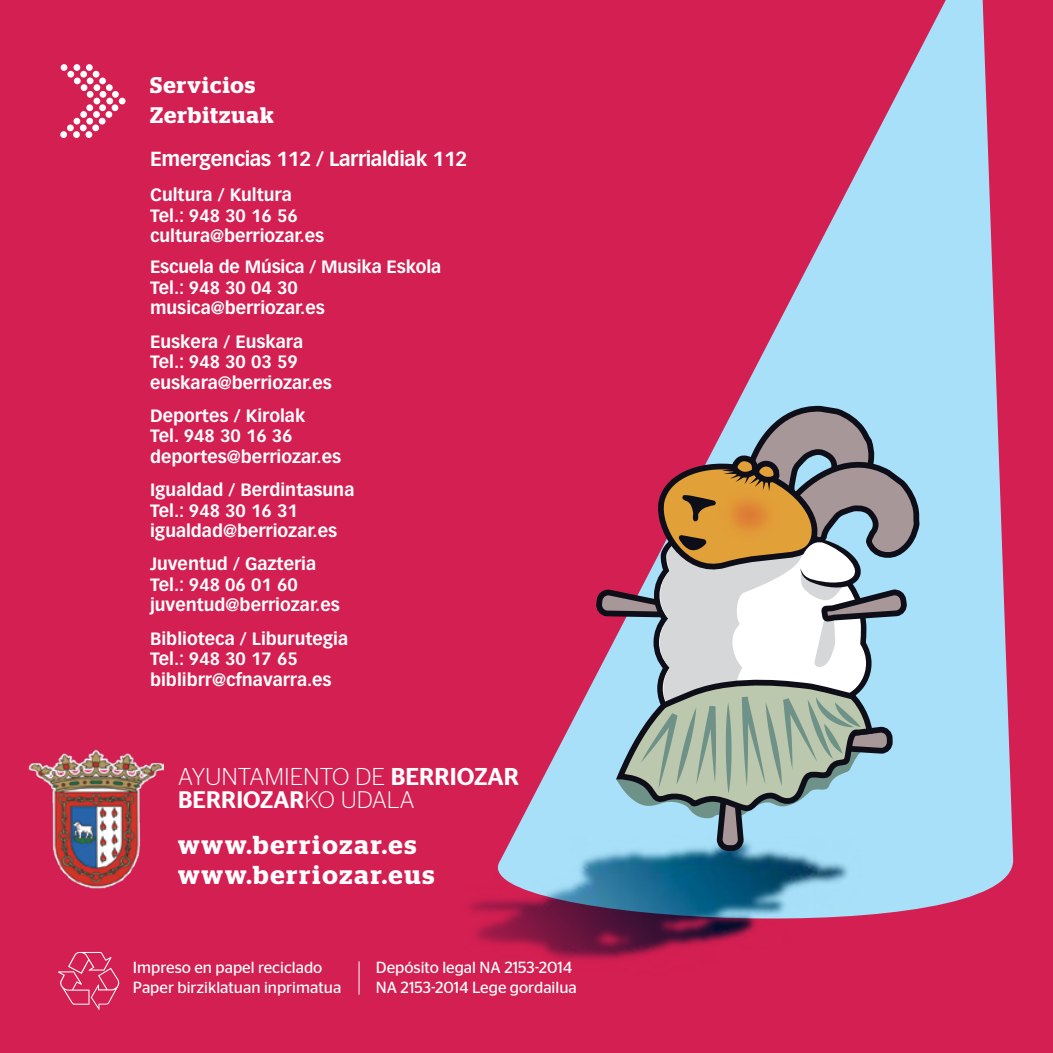
<style>
.page{position:relative;width:1053px;height:1053px;background:#fff}
.page>*{position:absolute;margin:0;border:0;box-sizing:border-box;transform-origin:0 0}
.t1{font:600 26px/30.2px "Stag";letter-spacing:.075em;color:#fff}
.t2{font:300 24.25px "Stag Sans";color:#fff}
.t3{font:500 24px "Stag Sans";color:#fff}
.t4{font:600 22.5px/29.5px "Stag";letter-spacing:.05em;color:#fff}
.t5{font:700 20px "Vectora LH";letter-spacing:-.02em;color:#fff}
.t6{font:700 17.5px/20.5px "Vectora LH";color:#fff}
.t7{font:16px/19.5px "Stag Sans";color:#fff}
.s1{font-weight:500}
.s2{font-weight:300}
</style>
<div class="page">
<div style="left:0;top:0;width:1052px;height:1052px;background:#d41f52"></div>
<svg style="left:550px;top:0;width:463px;height:908px;fill:#a8e0f9"></svg>
<img style="left:469px;top:764px;width:456px;height:196px">
<svg style="left:650px;top:0;width:224px;height:960px"></svg>
<svg style="left:594px;top:403px;width:328px;height:450px;background:#aba4a9"></svg>
<div style="left:61px;top:64px;width:6px;height:7px;background:#fff;border-radius:50%"></div>
<div style="left:73px;top:64px;width:7px;height:7px;background:#fff;border-radius:50%"></div>
<div style="left:86px;top:64px;width:7px;height:7px;background:#fff;border-radius:50%"></div>
<div style="left:60px;top:131px;width:7px;height:7px;background:#fff;border-radius:50%"></div>
<div style="left:73px;top:131px;width:7px;height:7px;background:#fff;border-radius:50%"></div>
<div style="left:85px;top:131px;width:7px;height:7px;background:#fff;border-radius:50%"></div>
<div style="left:74px;top:77px;width:7px;height:7px;background:#fff;border-radius:50%"></div>
<div style="left:87px;top:77px;width:6px;height:7px;background:#fff;border-radius:50%"></div>
<div style="left:99px;top:77px;width:7px;height:7px;background:#fff;border-radius:50%"></div>
<div style="left:73px;top:118px;width:7px;height:6px;background:#fff;border-radius:50%"></div>
<div style="left:86px;top:118px;width:7px;height:6px;background:#fff;border-radius:50%"></div>
<svg style="left:99px;top:118px;width:6px;height:6px"></svg>
<div style="left:87px;top:91px;width:6px;height:7px;background:#fff;border-radius:50%"></div>
<div style="left:100px;top:91px;width:6px;height:7px;background:#fff;border-radius:50%"></div>
<div style="left:112px;top:91px;width:7px;height:7px;background:#fff;border-radius:50%"></div>
<div style="left:86px;top:104px;width:7px;height:7px;background:#fff;border-radius:50%"></div>
<div style="left:99px;top:104px;width:7px;height:7px;background:#fff;border-radius:50%"></div>
<div style="left:112px;top:104px;width:6px;height:7px;background:#fff;border-radius:50%"></div>
<div style="left:67px;top:71px;width:7px;height:7px;background:#fff;border-radius:50%"></div>
<div style="left:80px;top:71px;width:7px;height:7px;background:#fff;border-radius:50%"></div>
<div style="left:93px;top:71px;width:6px;height:7px;background:#fff;border-radius:50%"></div>
<div style="left:67px;top:124px;width:7px;height:7px;background:#fff;border-radius:50%"></div>
<div style="left:80px;top:124px;width:7px;height:7px;background:#fff;border-radius:50%"></div>
<div style="left:92px;top:124px;width:7px;height:7px;background:#fff;border-radius:50%"></div>
<div style="left:81px;top:84px;width:6px;height:7px;background:#fff;border-radius:50%"></div>
<div style="left:93px;top:84px;width:7px;height:7px;background:#fff;border-radius:50%"></div>
<div style="left:106px;top:84px;width:7px;height:7px;background:#fff;border-radius:50%"></div>
<div style="left:80px;top:111px;width:7px;height:7px;background:#fff;border-radius:50%"></div>
<div style="left:93px;top:111px;width:7px;height:7px;background:#fff;border-radius:50%"></div>
<div style="left:105px;top:111px;width:7px;height:7px;background:#fff;border-radius:50%"></div>
<div style="left:93px;top:98px;width:7px;height:6px;background:#fff;border-radius:50%"></div>
<div style="left:106px;top:98px;width:7px;height:6px;background:#fff;border-radius:50%"></div>
<svg style="left:119px;top:98px;width:6px;height:6px"></svg>
<svg style="left:58px;top:952px;width:61px;height:57px"></svg>
<hr style="left:358px;top:961px;width:1px;height:33px;background:#fff">
<img style="left:28px;top:749px;width:135px;height:140px">
<p class="t4" style="left:150px;top:70px;width:125px">Servicios<br>Zerbitzuak</p>
<p class="t5" style="left:150px;top:147px;width:319px">Emergencias 112 / Larrialdiak 112</p>
<p class="t6" style="left:150px;top:185px;width:176px">Cultura / Kultura<br>Tel.: 948 30 16 56 cultura@berriozar.es</p>
<p class="t6" style="left:150px;top:257px;width:292px">Escuela de Música / Musika Eskola<br>Tel.: 948 30 04 30 musica@berriozar.es</p>
<p class="t6" style="left:150px;top:331px;width:183px">Euskera / Euskara<br>Tel.: 948 30 03 59 euskara@berriozar.es</p>
<p class="t6" style="left:150px;top:405px;width:192px">Deportes / Kirolak<br>Tel. 948 30 16 36 deportes@berriozar.es</p>
<p class="t6" style="left:150px;top:479px;width:206px">Igualdad / Berdintasuna<br>Tel.: 948 30 16 31 igualdad@berriozar.es</p>
<p class="t6" style="left:150px;top:554px;width:191px">Juventud / Gazteria<br>Tel.: 948 06 01 60 juventud@berriozar.es</p>
<p class="t6" style="left:150px;top:628px;width:200px">Biblioteca / Liburutegia<br>Tel.: 948 30 17 65 biblibrr@cfnavarra.es</p>
<h2 class="t2" style="left:178px;top:763px;width:342px">AYUNTAMIENTO DE <span class="s1">BERRIOZAR</span></h2>
<h3 class="t3" style="left:178px;top:785px;width:238px">BERRIOZAR<span class="s2">KO UDALA</span></h3>
<h1 class="t1" style="left:178px;top:829px;width:258px">www.berriozar.es www.berriozar.eus</h1>
<p class="t7" style="left:133px;top:957px;width:210px">Impreso en papel reciclado<br>Paper birziklatuan inprimatua</p>
<p class="t7" style="left:376px;top:957px;width:202px">Depósito legal NA 2153-2014<br>NA 2153-2014 Lege gordailua</p>
</div>
